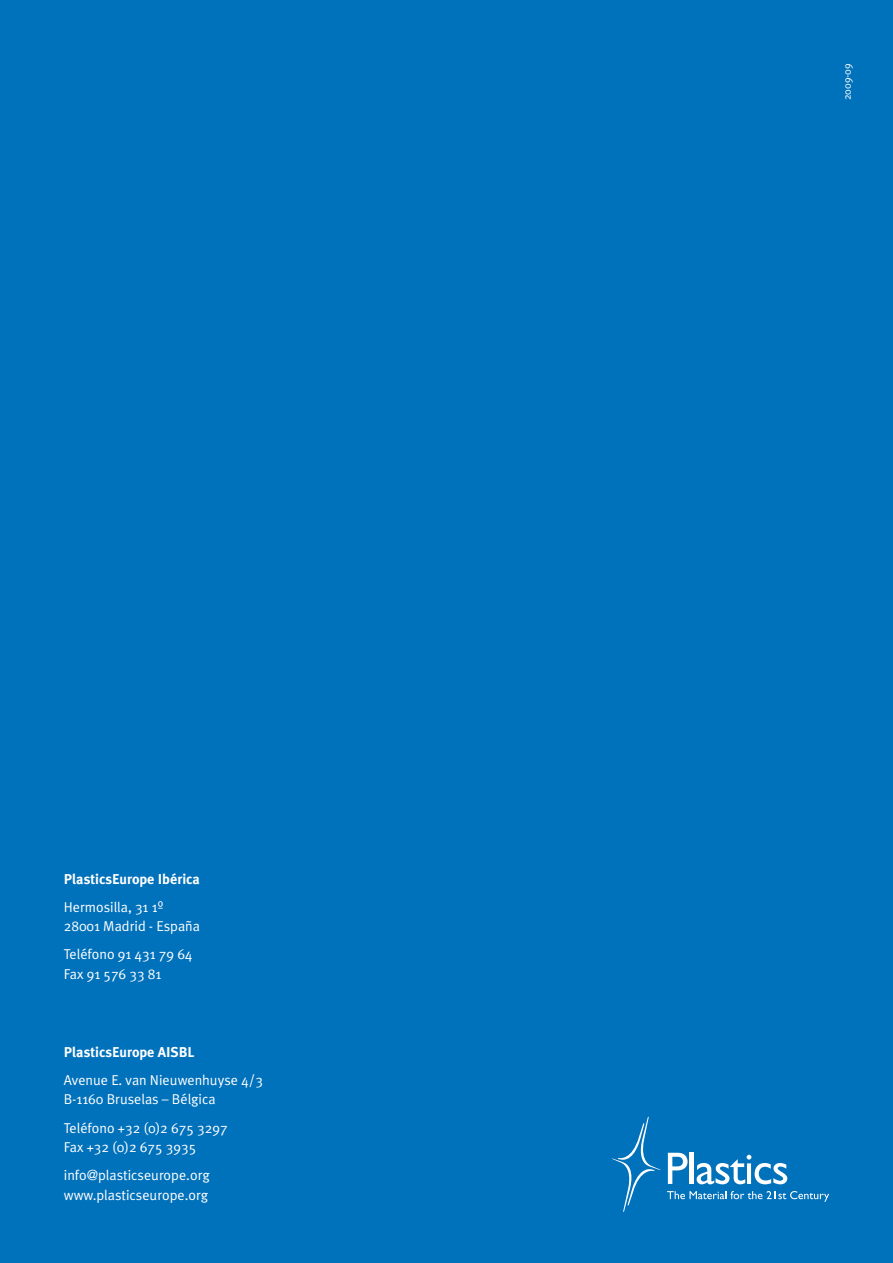
<style>
.page{position:relative;width:893px;height:1263px;background:#0071bb}
.page>*{position:absolute;margin:0;border:0;box-sizing:border-box;transform-origin:0 0}
.t1{font:14.25px/19.5px "Meta Plus Normal";color:#fff}
.t2{font:700 14.25px "Meta Plus";color:#fff}
.t3{font:10.5px "Meta Plus Normal";color:#fff}
</style>
<div class="page">
<svg style="left:612px;top:1116px;width:49px;height:96px"></svg>
<svg style="left:668px;top:1153px;width:19px;height:31px"></svg>
<hr style="left:690px;top:1153px;width:4px;height:31px;background:#fff">
<svg style="left:697px;top:1155px;width:90px;height:29px"></svg>
<svg style="left:667px;top:1191px;width:162px;height:11px"></svg>
<p class="t2" style="left:64px;top:871px;width:138px">PlasticsEurope Ibérica</p>
<p class="t1" style="left:64px;top:897px;width:138px">Hermosilla, 31 1º<br>28001 Madrid - España</p>
<p class="t1" style="left:64px;top:945px;width:130px">Teléfono 91 431 79 64<br>Fax 91 576 33 81</p>
<p class="t2" style="left:64px;top:1044px;width:132px">PlasticsEurope AISBL</p>
<p class="t1" style="left:64px;top:1070px;width:201px">Avenue E. van Nieuwenhuyse 4/3<br>B-1160 Bruselas – Bélgica</p>
<p class="t1" style="left:64px;top:1117px;width:165px">Teléfono +32 (0)2 675 3297<br>Fax +32 (0)2 675 3935</p>
<p class="t1" style="left:64px;top:1165px;width:147px">info@plasticseurope.org www.plasticseurope.org</p>
<p class="t3" style="left:841px;top:100px;width:38px;rotate:-90deg">2009-09</p>
</div>
